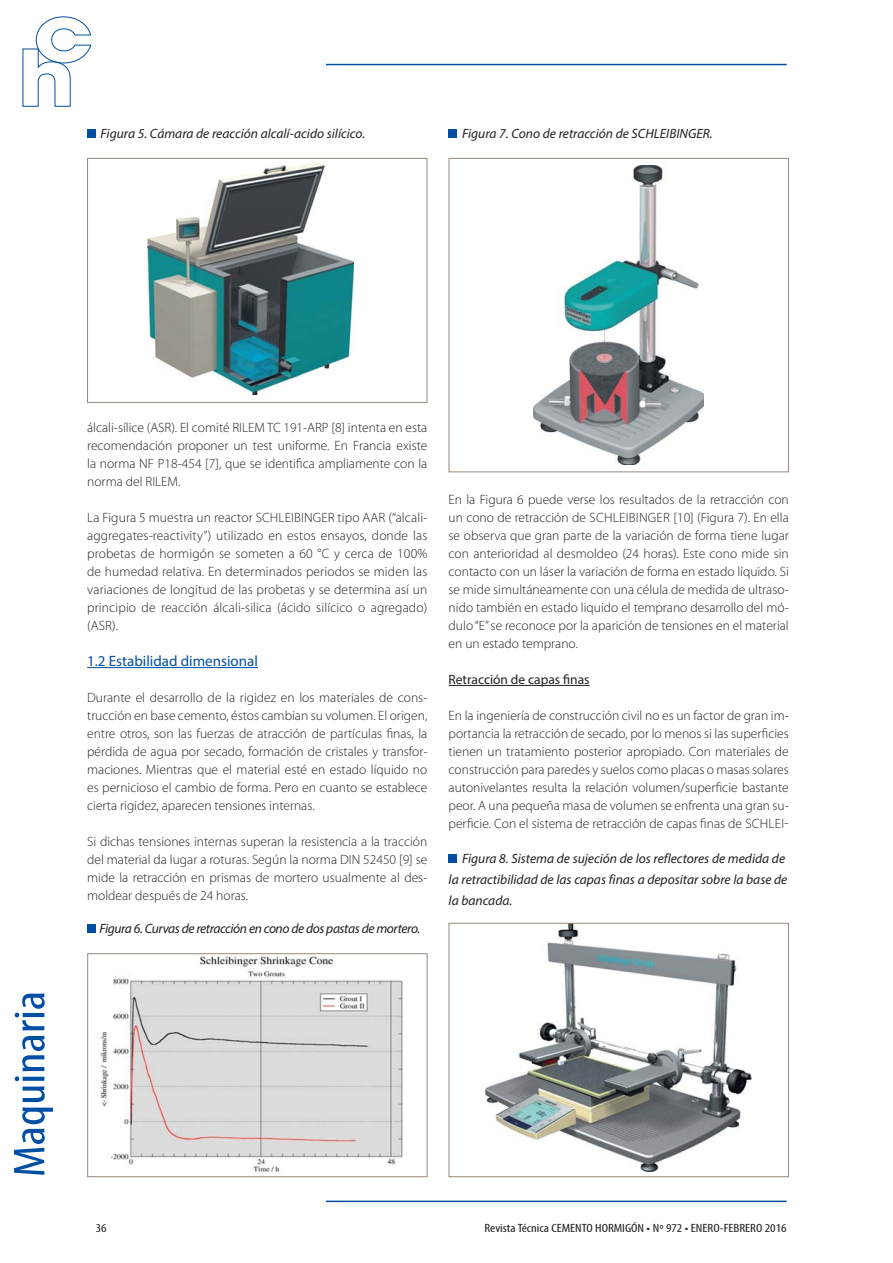
<style>
.page{position:relative;width:893px;height:1263px;background:#fff}
.page>*{position:absolute;margin:0;border:0;box-sizing:border-box;transform-origin:0 0}
.t1{font:condensed 45px "Myriad Pro";color:#004fa3;scale:1.18 1}
.t2{font:15px "Myriad Pro";color:#004fa3}
.t3{font:300 13.5px/18px "Myriad Pro";color:#231f20;text-align:justify}
.t4{font:italic 13.5px/21px "Myriad Pro";color:#231f20}
.t5{font:italic 13.5px "Myriad Pro";letter-spacing:-.03em;color:#231f20}
.t6{font:13.5px "Myriad Pro";color:#231f20}
.t7{font:condensed 12px "Myriad Pro";color:#231f20;scale:1.18 1}
</style>
<div class="page">
<hr style="left:326px;top:1200px;width:461px;height:2px;background:#004fa3">
<hr style="left:326px;top:64px;width:461px;height:1px;background:#004fa3">
<svg style="left:22px;top:16px;width:69px;height:91px"></svg>
<hr style="left:87px;top:667px;width:171px;height:1px;background:#004fa3">
<hr style="left:449px;top:685px;width:141px;height:1px;background:#231f20">
<img style="left:148px;top:163px;width:206px;height:232px">
<div style="left:87px;top:158px;width:340px;height:245px;border:1px solid #99877d"></div>
<img style="left:534px;top:165px;width:170px;height:300px">
<div style="left:449px;top:158px;width:340px;height:314px;border:1px solid #99877d"></div>
<img style="left:485px;top:925px;width:266px;height:246px">
<div style="left:449px;top:923px;width:340px;height:254px;border:1px solid #99877d"></div>
<img style="left:100px;top:956px;width:303px;height:218px">
<div style="left:87px;top:953px;width:340px;height:224px;border:1px solid #99877d"></div>
<div style="left:87px;top:130px;width:8px;height:8px;background:#004fa3"></div>
<div style="left:449px;top:130px;width:8px;height:8px;background:#004fa3"></div>
<div style="left:449px;top:854px;width:8px;height:8px;background:#004fa3"></div>
<div style="left:87px;top:925px;width:8px;height:8px;background:#004fa3"></div>
<p class="t4" style="left:101px;top:124px;width:266px">Figura 5. Cámara de reacción alcalí-acido silícico.</p>
<p class="t4" style="left:462px;top:124px;width:252px">Figura 7. Cono de retracción de SCHLEIBINGER.</p>
<h1 class="t1" style="left:12px;top:1177px;width:159px;rotate:-90deg">Maquinaria</h1>
<p class="t3" style="left:87px;top:420px;width:342px">álcali-sílice (ASR). El comité RILEM TC 191-ARP [8] intenta en esta recomendación proponer un test uniforme. En Francia existe la norma NF P18-454 [7], que se identifica ampliamente con la norma del RILEM.</p>
<p class="t3" style="left:87px;top:510px;width:342px">La Figura 5 muestra un reactor SCHLEIBINGER tipo AAR (“alcali&shy;aggregates-reactivity”) utilizado en estos ensayos, donde las probetas de hormigón se someten a 60 °C y cerca de 100% de humedad relativa. En determinados periodos se miden las variaciones de longitud de las probetas y se determina así un principio de reacción álcali-silica (ácido silícico o agregado) (ASR).</p>
<p class="t2" style="left:87px;top:655px;width:172px">1.2 Estabilidad dimensional</p>
<p class="t3" style="left:87px;top:690px;width:342px">Durante el desarrollo de la rigidez en los materiales de cons&shy;trucción en base cemento, éstos cambian su volumen. El origen, entre otros, son las fuerzas de atracción de partículas finas, la pérdida de agua por secado, formación de cristales y transfor&shy;maciones. Mientras que el material esté en estado líquido no es pernicioso el cambio de forma. Pero en cuanto se establece cierta rigidez, aparecen tensiones internas.</p>
<p class="t3" style="left:87px;top:834px;width:342px">Si dichas tensiones internas superan la resistencia a la tracción del material da lugar a roturas. Según la norma DIN 52450 [9] se mide la retracción en prismas de mortero usualmente al des&shy;moldear después de 24 horas.</p>
<p class="t5" style="left:100px;top:923px;width:322px">Figura 6. Curvas de retracción en cono de dos pastas de mortero.</p>
<p class="t3" style="left:449px;top:492px;width:342px">En la Figura 6 puede verse los resultados de la retracción con un cono de retracción de SCHLEIBINGER [10] (Figura 7). En ella se observa que gran parte de la variación de forma tiene lugar con anterioridad al desmoldeo (24 horas). Este cono mide sin contacto con un láser la variación de forma en estado líquido. Si se mide simultáneamente con una célula de medida de ultraso&shy;nido también en estado liquido el temprano desarrollo del mó&shy;dulo “E” se reconoce por la aparición de tensiones en el material en un estado temprano.</p>
<p class="t6" style="left:449px;top:674px;width:142px">Retracción de capas finas</p>
<p class="t3" style="left:449px;top:708px;width:342px">En la ingeniería de construcción civil no es un factor de gran im&shy;portancia la retracción de secado, por lo menos si las superficies tienen un tratamiento posterior apropiado. Con materiales de construcción para paredes y suelos como placas o masas solares autonivelantes resulta la relación volumen/superficie bastante peor. A una pequeña masa de volumen se enfrenta una gran su&shy;perficie. Con el sistema de retracción de capas finas de SCHLEI-</p>
<p class="t4" style="left:449px;top:849px;width:340px;text-indent:13px">Figura 8. Sistema de sujeción de los reflectores de medida de la retractibilidad de las capas finas a depositar sobre la base de la bancada.</p>
<p class="t7" style="left:96px;top:1224px;width:11px">36</p>
<p class="t7" style="left:484px;top:1224px;width:258px">Revista Técnica CEMENTO HORMIGÓN • Nº 972 • ENERO-FEBRERO 2016</p>
</div>
